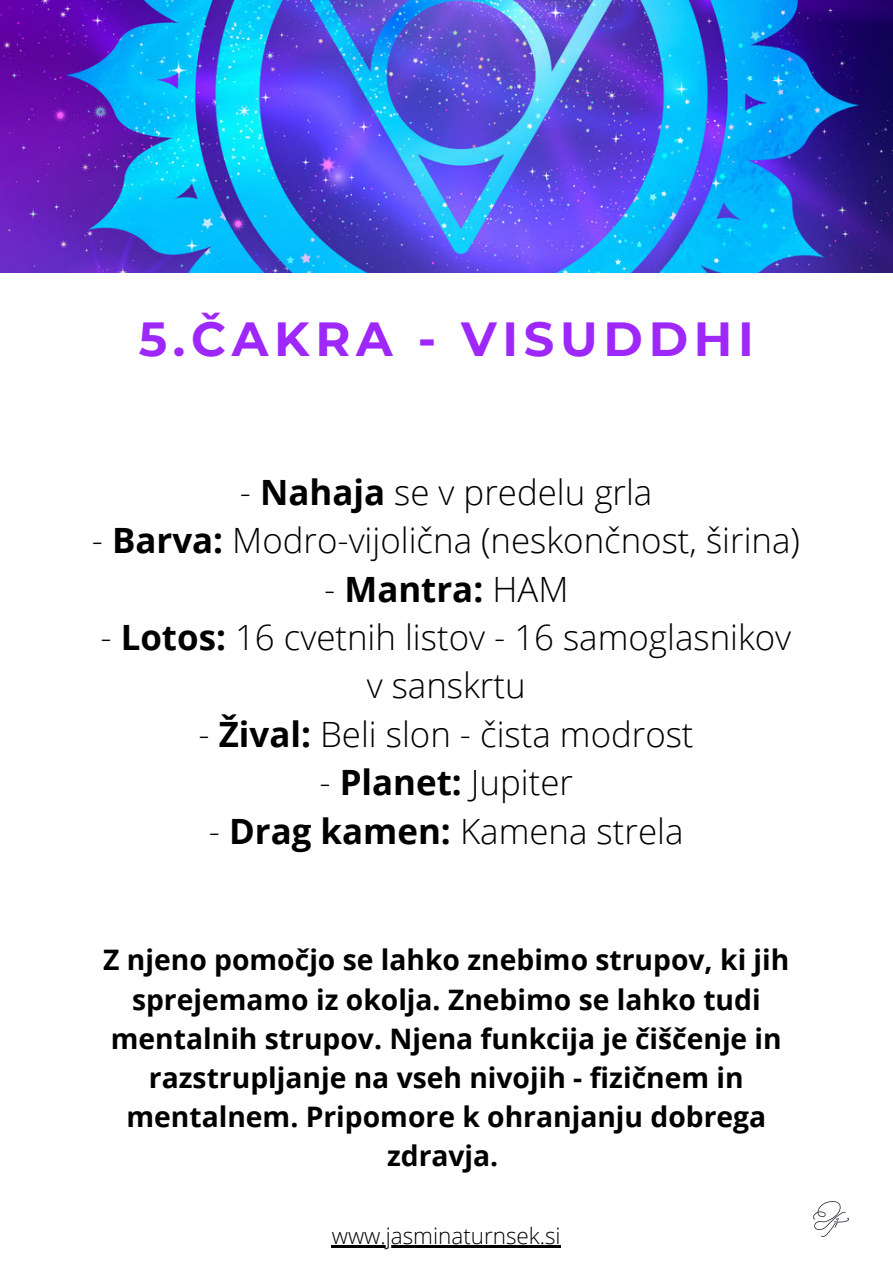
<style>
.page{position:relative;width:893px;height:1264px;background:#fff}
.page>*{position:absolute;margin:0;border:0;box-sizing:border-box;transform-origin:0 0}
.t1{font:700 47.7px "Montserrat";letter-spacing:.12em;color:#9e27fa}
.t2{font:300 34.8px/48.3px "Open Sans";color:#000;text-align:center}
.t3{font:700 34.8px "Open Sans";color:#000}
.t4{font:700 28.2px/39.2px "Open Sans";color:#000;text-align:center}
.t5{font:300 22.5px "Open Sans";color:#000}
.s1{font-weight:700}
.s2{font-weight:300}
</style>
<div class="page">
<img style="left:0;top:0;width:892px;height:272px">
<img style="left:813px;top:1201px;width:35px;height:35px">
<hr style="left:332px;top:1244px;width:229px;height:3px;background:#000">
<h1 class="t1" style="left:139px;top:310px;width:616px">5.ČAKRA - VISUDDHI</h1>
<p class="t2" style="left:240px;top:467px;width:414px">- <span class="s1">Nahaja</span> se v predelu grla</p>
<p class="t2" style="left:92px;top:515px;width:709px">- <span class="s1">Barva:</span> Modro-vijolična (neskončnost, širina)</p>
<p class="t3" style="left:324px;top:564px;width:246px"><span class="s2">-</span> Mantra: <span class="s2">HAM</span></p>
<p class="t2" style="left:100px;top:612px;width:692px">- <span class="s1">Lotos:</span> 16 cvetnih listov - 16 samoglasnikov v sanskrtu</p>
<p class="t2" style="left:198px;top:709px;width:496px">- <span class="s1">Žival:</span> Beli slon - čista modrost</p>
<p class="t2" style="left:319px;top:757px;width:255px">- <span class="s1">Planet:</span> Jupiter</p>
<p class="t2" style="left:209px;top:805px;width:476px">- <span class="s1">Drag kamen:</span> Kamena strela</p>
<p class="t4" style="left:103px;top:939px;width:687px">Z njeno pomočjo se lahko znebimo strupov, ki jih sprejemamo iz okolja. Znebimo se lahko tudi mentalnih strupov. Njena funkcija je čiščenje in razstrupljanje na vseh nivojih - fizičnem in mentalnem. Pripomore k ohranjanju dobrega zdravja.</p>
<p class="t5" style="left:332px;top:1219px;width:230px">www.jasminaturnsek.si</p>
</div>
